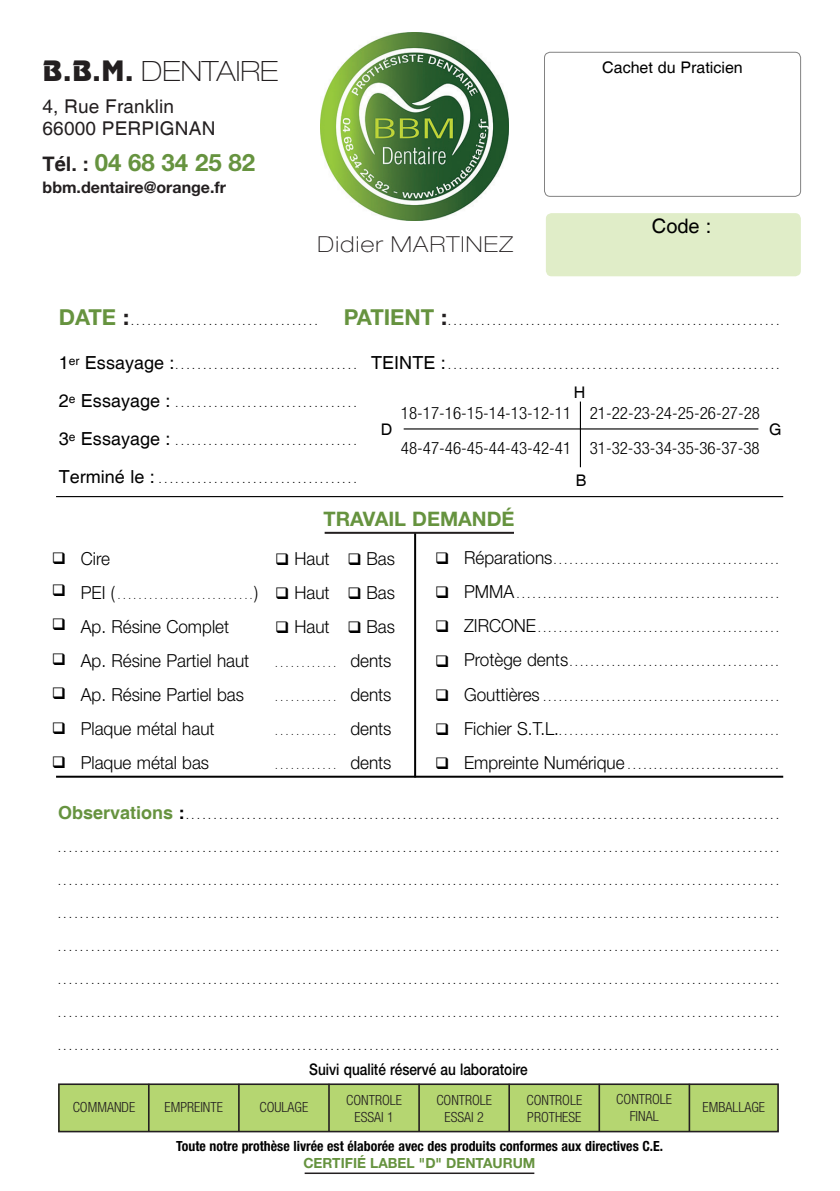
<style>
.page{position:relative;width:840px;height:1191px;background:#fff}
.page>*{position:absolute;margin:0;border:0;box-sizing:border-box;transform-origin:0 0}
.t1{font:100 expanded 28px "Helvetica Neue LT Std";color:#231f20}
.t2{font:700 24px "Helvetica Neue LT Std";color:#66933f}
.t3{font:100 expanded 22px "Helvetica Neue LT Std";letter-spacing:.06em;color:#231f20}
.Normal_e{font:700 20px "Helvetica Neue LT Std";color:#66933f}
.Normal_e-2{font:20px "Helvetica";color:#000}
.t4{font:19px "Helvetica";letter-spacing:.01em;color:#231f20}
.Normal_e-3{font:300 18px "Helvetica Neue LT Std";color:#000;scale:.95 1}
.Normal_e-4{font:300 condensed 17px "Helvetica Neue LT Std";color:#000}
.Normal_e-5{font:500 16px "Helvetica Neue LT Std";color:#000;scale:.85 1}
.t5{font:700 16px "Helvetica Neue LT Std";color:#231f20}
.Normal_e-6{font:16px "Helvetica";color:#000}
.t6{font:300 condensed 14px/16.8px "Helvetica Neue LT Std";color:#231f20}
.Normal_e-7{font:700 condensed 14px "Helvetica Neue LT Std";color:#000}
.Normal_e-8{font:700 14px "Helvetica Neue LT Std";color:#66933f}
.Normal_e-9{font:10px "Helvetica";color:#000}
.Normal_e-10{font:10px "Helvetica";color:#000;scale:.95 1}
.Normal_e-11{font:300 10px "Helvetica Neue LT Std";color:#000;scale:.95 1}
.s1{font-family:"Revue BT";font-weight:400;font-stretch:normal}
.s2{font-family:"Helvetica";font-size:20px;color:#231f20}
.s3{font-family:"Helvetica Neue LT Std";font-weight:700;font-size:22px;color:#66933f}
.s4{font-family:"Helvetica Neue LT Std";font-weight:700;font-size:22px;color:#231f20}
.s5{font-size:18px}
.s6{font-family:"Helvetica Neue LT Std";font-weight:300;font-size:18px}
.s7{font-weight:700;font-size:18px;color:#66933f}
.s8{font-weight:700;font-size:18px}
</style>
<div class="page">
<div style="left:545px;top:213px;width:255px;height:63px;background:#e0edc8;border-radius:6px"></div>
<hr style="left:403px;top:428px;width:355px;height:1px;background:#000">
<hr style="left:579px;top:401px;width:1px;height:66px;background:#000">
<hr style="left:56px;top:496px;width:726px;height:1px;background:#000">
<hr style="left:56px;top:775px;width:726px;height:2px;background:#000">
<hr style="left:414px;top:532px;width:2px;height:245px;background:#000">
<div style="left:59px;top:1084px;width:718px;height:47px;background:#b5d671"></div>
<div style="left:58px;top:1083px;width:720px;height:49px;border:2px solid #231f20"></div>
<hr style="left:148px;top:1083px;width:1px;height:49px;background:#231f20">
<hr style="left:238px;top:1083px;width:1px;height:49px;background:#231f20">
<hr style="left:328px;top:1083px;width:1px;height:49px;background:#231f20">
<hr style="left:418px;top:1083px;width:1px;height:49px;background:#231f20">
<hr style="left:508px;top:1083px;width:1px;height:49px;background:#231f20">
<hr style="left:324px;top:532px;width:189px;height:2px;background:#231f20">
<hr style="left:304px;top:1172px;width:230px;height:2px;background:#231f20">
<hr style="left:598px;top:1083px;width:1px;height:49px;background:#231f20">
<hr style="left:688px;top:1083px;width:1px;height:49px;background:#231f20">
<img style="left:320px;top:32px;width:188px;height:188px">
<div style="left:544px;top:52px;width:256px;height:145px;border:1px solid #000;border-radius:6px"></div>
<p class="t1" style="left:43px;top:54px;width:237px"><span class="s1">B.B.M.</span> DENTAIRE</p>
<p class="t4" style="left:43px;top:95px;width:133px">4, Rue Franklin</p>
<p class="t4" style="left:43px;top:118px;width:174px">66000 PERPIGNAN</p>
<p class="t2" style="left:43px;top:148px;width:214px"><span class="s2">Tél. :</span> 04 68 34 25 82</p>
<p class="t5" style="left:43px;top:178px;width:185px">bbm.dentaire@orange.fr</p>
<p class="t3" style="left:317px;top:231px;width:197px">Didier MARTINEZ</p>
<p class="Normal_e-6" style="left:602px;top:59px;width:142px">Cachet du Praticien</p>
<p class="Normal_e-2" style="left:651px;top:215px;width:61px">Code :</p>
<p class="Normal_e-9" style="left:59px;top:315px;width:260px"><span class="s3">DATE</span> <span class="s4">:</span> . . . . . . . . . . . . . . . . . . . . . . . . . . . . . . . . . .</p>
<p class="Normal_e-9" style="left:343px;top:315px;width:431px"><span class="s3">PATIENT</span> <span class="s4">:</span> . . . . . . . . . . . . . . . . . . . . . . . . . . . . . . . . . . . . . . . . . . . . . . . . . . . . . . . . . . .</p>
<p class="Normal_e-9" style="left:59px;top:359px;width:716px"><span class="s5">1</span><sup>er</sup> <span class="s5">Essayage :</span> . . . . . . . . . . . . . . . . . . . . . . . . . . . . . . . . . <span class="s5">TEINTE :</span> . . . . . . . . . . . . . . . . . . . . . . . . . . . . . . . . . . . . . . . . . . . . . . . . . . . . . . . . . . .</p>
<p class="Normal_e-9" style="left:59px;top:397px;width:299px"><span class="s5">2</span><sup>e</sup> <span class="s5">Essayage :</span> . . . . . . . . . . . . . . . . . . . . . . . . . . . . . . . . .</p>
<p class="Normal_e-9" style="left:59px;top:435px;width:299px"><span class="s5">3</span><sup>e</sup> <span class="s5">Essayage :</span> . . . . . . . . . . . . . . . . . . . . . . . . . . . . . . . . .</p>
<p class="Normal_e-9" style="left:59px;top:473px;width:299px"><span class="s5">Terminé le :</span> . . . . . . . . . . . . . . . . . . . . . . . . . . . . . . . . . . . .</p>
<p class="Normal_e-6" style="left:573px;top:383px;width:13px">H</p>
<p class="Normal_e-4" style="left:400px;top:403px;width:172px">18-17-16-15-14-13-12-11</p>
<p class="Normal_e-4" style="left:589px;top:403px;width:172px">21-22-23-24-25-26-27-28</p>
<p class="Normal_e-6" style="left:380px;top:420px;width:13px">D</p>
<p class="Normal_e-6" style="left:768px;top:420px;width:14px">G</p>
<p class="Normal_e-4" style="left:400px;top:438px;width:172px">48-47-46-45-44-43-42-41</p>
<p class="Normal_e-4" style="left:589px;top:438px;width:171px">31-32-33-34-35-36-37-38</p>
<p class="Normal_e-6" style="left:575px;top:471px;width:12px">B</p>
<p class="Normal_e-3" style="left:81px;top:547px;width:32px">Cire</p>
<p class="Normal_e-11" style="left:81px;top:589px;width:188px"><span class="s5">PEI (</span> . . . . . . . . . . . . . . . . . . . . . . . . . <span class="s5">)</span></p>
<p class="Normal_e-3" style="left:81px;top:615px;width:158px">Ap. Résine Complet</p>
<p class="Normal_e-3" style="left:81px;top:649px;width:179px">Ap. Résine Partiel haut</p>
<p class="Normal_e-3" style="left:81px;top:683px;width:173px">Ap. Résine Partiel bas</p>
<p class="Normal_e-3" style="left:81px;top:717px;width:142px">Plaque métal haut</p>
<p class="Normal_e-3" style="left:81px;top:751px;width:137px">Plaque métal bas</p>
<p class="Normal_e" style="left:323px;top:506px;width:192px">TRAVAIL DEMANDÉ</p>
<p class="Normal_e-3" style="left:275px;top:547px;width:127px">❑ Haut ❑ Bas</p>
<p class="Normal_e-3" style="left:275px;top:581px;width:127px">❑ Haut ❑ Bas</p>
<p class="Normal_e-3" style="left:275px;top:615px;width:127px">❑ Haut ❑ Bas</p>
<p class="Normal_e-11" style="left:275px;top:657px;width:124px">............ <span class="s5">dents</span></p>
<p class="Normal_e-11" style="left:275px;top:691px;width:124px">............ <span class="s5">dents</span></p>
<p class="Normal_e-11" style="left:275px;top:725px;width:124px">............ <span class="s5">dents</span></p>
<p class="Normal_e-11" style="left:275px;top:759px;width:124px">............ <span class="s5">dents</span></p>
<p class="Normal_e-10" style="left:464px;top:555px;width:327px"><span class="s6">Réparations</span> . . . . . . . . . . . . . . . . . . . . . . . . . . . . . . . . . . . . . . . . . .</p>
<p class="Normal_e-10" style="left:464px;top:589px;width:327px"><span class="s6">PMMA</span> . . . . . . . . . . . . . . . . . . . . . . . . . . . . . . . . . . . . . . . . . . . . . . . . .</p>
<p class="Normal_e-10" style="left:464px;top:623px;width:327px"><span class="s6">ZIRCONE</span> . . . . . . . . . . . . . . . . . . . . . . . . . . . . . . . . . . . . . . . . . . . . .</p>
<p class="Normal_e-10" style="left:464px;top:657px;width:327px"><span class="s6">Protège dents</span> . . . . . . . . . . . . . . . . . . . . . . . . . . . . . . . . . . . . . . .</p>
<p class="Normal_e-10" style="left:464px;top:691px;width:327px"><span class="s6">Gouttières</span> . . . . . . . . . . . . . . . . . . . . . . . . . . . . . . . . . . . . . . . . . . . .</p>
<p class="Normal_e-10" style="left:464px;top:725px;width:327px"><span class="s6">Fichier S.T. L.</span> . . . . . . . . . . . . . . . . . . . . . . . . . . . . . . . . . . . . . . . . .</p>
<p class="Normal_e-10" style="left:464px;top:759px;width:327px"><span class="s6">Empreinte Numérique</span> . . . . . . . . . . . . . . . . . . . . . . . . . . . .</p>
<p class="Normal_e-9" style="left:58px;top:810px;width:716px"><span class="s7">Observations</span> <span class="s8">:</span> . . . . . . . . . . . . . . . . . . . . . . . . . . . . . . . . . . . . . . . . . . . . . . . . . . . . . . . . . . . . . . . . . . . . . . . . . . . . . . . . . . . . . . . . . . . . . . . . . . . . . . . . . .</p>
<p class="Normal_e-9" style="left:58px;top:843px;width:720px">..................................................................................................................................</p>
<p class="Normal_e-9" style="left:58px;top:876px;width:720px">..................................................................................................................................</p>
<p class="Normal_e-9" style="left:58px;top:909px;width:720px">..................................................................................................................................</p>
<p class="Normal_e-9" style="left:58px;top:942px;width:720px">..................................................................................................................................</p>
<p class="Normal_e-9" style="left:58px;top:975px;width:720px">..................................................................................................................................</p>
<p class="Normal_e-9" style="left:58px;top:1008px;width:720px">..................................................................................................................................</p>
<p class="Normal_e-9" style="left:58px;top:1041px;width:720px">..................................................................................................................................</p>
<p class="Normal_e-5" style="left:309px;top:1059px;width:258px">Suivi qualité réservé au laboratoire</p>
<p class="t6" style="left:73px;top:1099px;width:64px">COMMANDE</p>
<p class="t6" style="left:164px;top:1099px;width:60px">EMPREINTE</p>
<p class="t6" style="left:259px;top:1099px;width:50px">COULAGE</p>
<p class="t6" style="left:346px;top:1091px;width:57px">CONTROLE</p>
<p class="t6" style="left:354px;top:1108px;width:41px">ESSAI 1</p>
<p class="t6" style="left:436px;top:1091px;width:57px">CONTROLE</p>
<p class="t6" style="left:444px;top:1108px;width:41px">ESSAI 2</p>
<p class="t6" style="left:526px;top:1091px;width:57px">CONTROLE<br>PROTHESE</p>
<p class="t6" style="left:616px;top:1091px;width:57px">CONTROLE</p>
<p class="t6" style="left:629px;top:1107px;width:31px">FINAL</p>
<p class="Normal_e-7" style="left:176px;top:1137px;width:488px">Toute notre prothèse livrée est élaborée avec des produits conformes aux directives C.E.</p>
<p class="Normal_e-8" style="left:303px;top:1154px;width:233px">CERTIFIÉ LABEL "D" DENTAURUM</p>
<p class="t6" style="left:702px;top:1099px;width:64px">EMBALLAGE</p>
</div>
